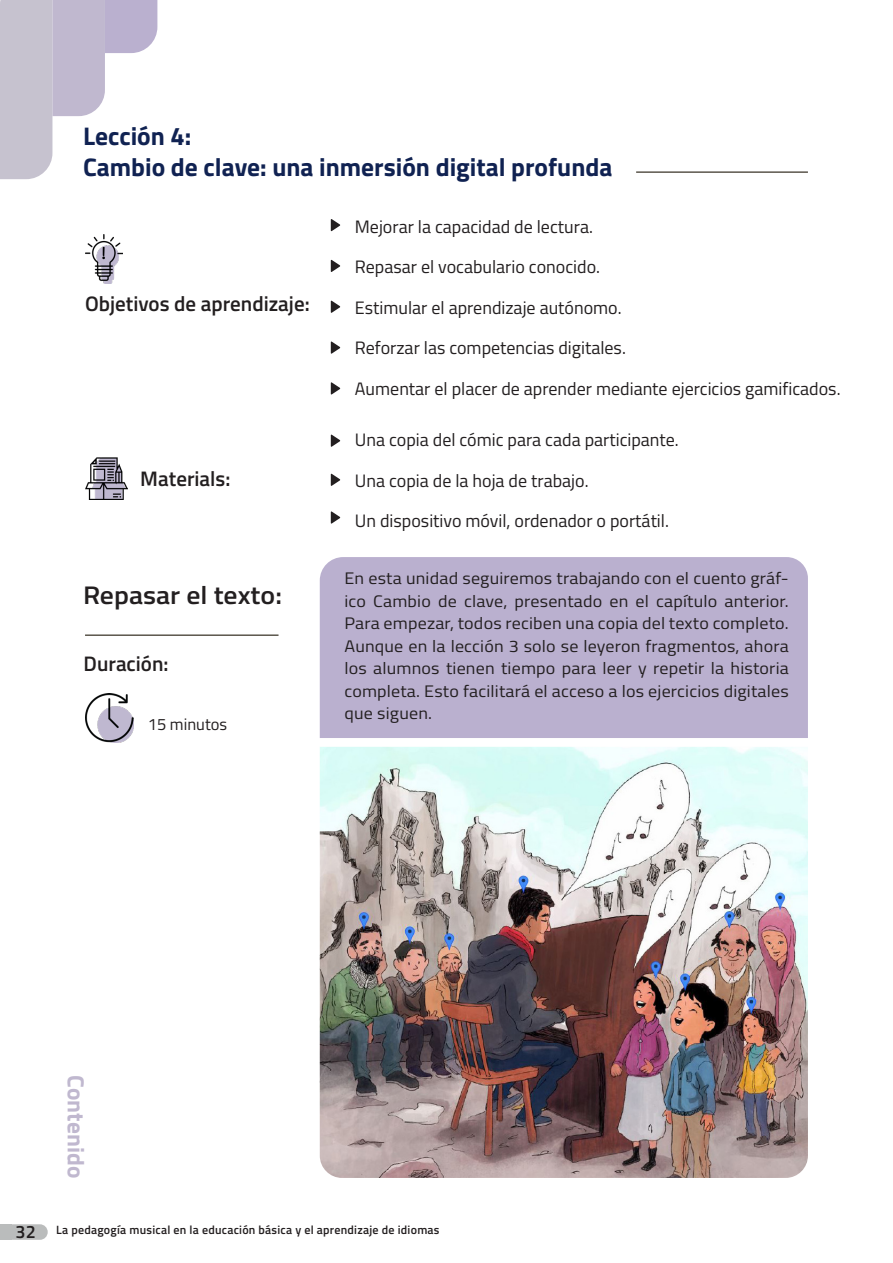
<style>
.page{position:relative;width:893px;height:1263px;background:#fff}
.page>*{position:absolute;margin:0;border:0;box-sizing:border-box;transform-origin:0 0}
.t1{font:700 25.5px "Titillium";color:#102252}
.header3{font:600 25.5px "Titillium";color:#231f20;scale:1.09 1}
.t2{font:700 23.4px "Titillium";color:#c0b8cf}
.t3{font:600 21px "Titillium";color:#231f20}
.t4{font:18px "Titillium";color:#231f20}
.t5{font:600 18px "Titillium";color:#231f20}
.t6{font:16.8px/22.5px "Titillium";letter-spacing:.01em;color:#231f20;text-align:justify;scale:1.08 1}
.tex2{font:16.5px "Titillium";color:#231f20}
.t7{font:600 12px "Titillium";letter-spacing:.02em;color:#231f20}
</style>
<div class="page">
<div style="left:0;top:1224px;width:12px;height:16px;background:#babcbc"></div>
<div style="left:5px;top:1224px;width:43px;height:16px;background:#babcbc;border-radius:8px"></div>
<svg style="left:331px;top:219px;width:9px;height:12px"></svg>
<svg style="left:331px;top:260px;width:9px;height:12px"></svg>
<svg style="left:331px;top:300px;width:9px;height:13px"></svg>
<svg style="left:331px;top:341px;width:9px;height:13px"></svg>
<svg style="left:331px;top:382px;width:9px;height:13px"></svg>
<svg style="left:331px;top:434px;width:9px;height:13px"></svg>
<svg style="left:331px;top:473px;width:9px;height:13px"></svg>
<svg style="left:331px;top:511px;width:9px;height:13px"></svg>
<hr style="left:85px;top:634px;width:194px;height:2px;background:#5b564c">
<img style="left:85px;top:234px;width:38px;height:49px">
<img style="left:85px;top:457px;width:43px;height:43px">
<img style="left:85px;top:693px;width:49px;height:49px">
<svg style="left:0;top:0;width:157px;height:179px"></svg>
<hr style="left:636px;top:171px;width:172px;height:2px;background:#5b564c">
<div style="left:320px;top:557px;width:488px;height:181px;background:#bab0cf"></div>
<img style="left:320px;top:747px;width:488px;height:431px">
<p class="t1" style="left:83px;top:117px;width:110px">Lección 4:</p>
<p class="t1" style="left:83px;top:147px;width:531px">Cambio de clave: una inmersión digital profunda</p>
<p class="t3" style="left:85px;top:288px;width:226px">Objetivos de aprendizaje:</p>
<p class="t3" style="left:140px;top:463px;width:92px">Materials:</p>
<p class="header3" style="left:83px;top:576px;width:184px">Repasar el texto:</p>
<p class="t3" style="left:84px;top:648px;width:87px">Duración:</p>
<p class="tex2" style="left:148px;top:712px;width:81px">15 minutos</p>
<p class="t4" style="left:355px;top:213px;width:239px">Mejorar la capacidad de lectura.</p>
<p class="t4" style="left:355px;top:254px;width:247px">Repasar el vocabulario conocido.</p>
<p class="t4" style="left:355px;top:294px;width:268px">Estimular el aprendizaje autónomo.</p>
<p class="t4" style="left:355px;top:335px;width:272px">Reforzar las competencias digitales.</p>
<p class="t4" style="left:355px;top:375px;width:487px">Aumentar el placer de aprender mediante ejercicios gamificados.</p>
<p class="t4" style="left:355px;top:427px;width:325px">Una copia del cómic para cada participante.</p>
<p class="t4" style="left:355px;top:467px;width:235px">Una copia de la hoja de trabajo.</p>
<p class="t4" style="left:355px;top:508px;width:316px">Un dispositivo móvil, ordenador o portátil.</p>
<p class="t6" style="left:344px;top:566px;width:413px">En esta unidad seguiremos trabajando con el cuento gráf-</p>
<p class="t6" style="left:344px;top:611px;width:413px">Para empezar, todos reciben una copia del texto completo.<br>Aunque en la lección 3 solo se leyeron fragmentos, ahora los alumnos tienen tiempo para leer y repetir la historia completa. Esto facilitará el acceso a los ejercicios digitales que siguen.</p>
<p class="t6" style="left:344px;top:589px;width:413px">ico Cambio de clave, presentado en el capítulo anterior.</p>
<p class="t5" style="left:16px;top:1218px;width:22px">32</p>
<p class="t2" style="left:94px;top:1075px;width:104px;rotate:90deg">Contenido</p>
<p class="t7" style="left:56px;top:1221px;width:385px">La pedagogía musical en la educación básica y el aprendizaje de idiomas</p>
</div>
